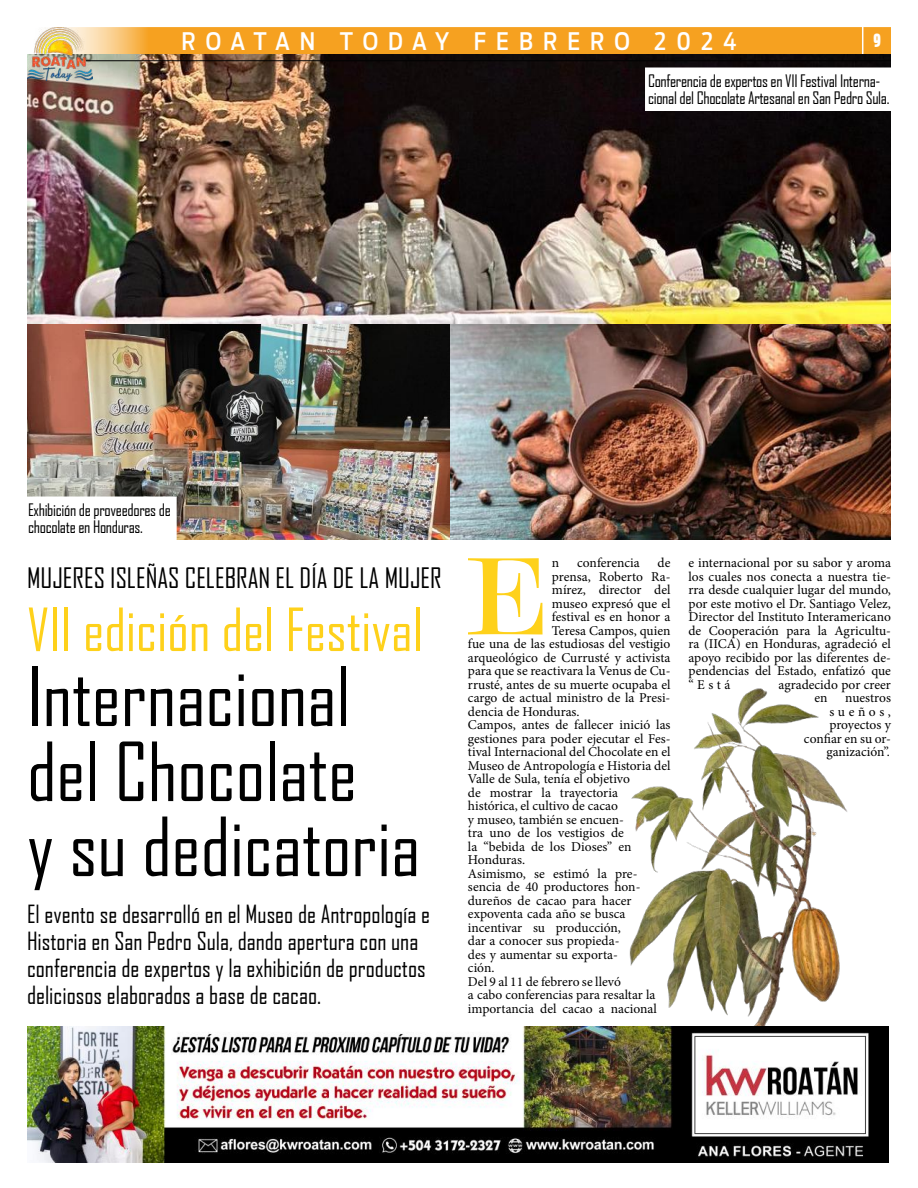
<style>
.page{position:relative;width:918px;height:1188px;background:#fff}
.page>*{position:absolute;margin:0;border:0;box-sizing:border-box;transform-origin:0 0}
.t1{font:113.7px "Modern 20 BT Roman B";color:#fed11b}
.t2{font:78px/75px "Agency FB";color:#000}
.t3{font:57px "Agency FB";color:#fed11b}
.t4{font:27px "Agency FB";color:#000}
.t5{font:24px/27px "Agency FB";color:#000}
.t6{font:500 condensed 24px "Ford Antenna";letter-spacing:.415em;color:#fff}
.t7{font:18px "Ford Antenna Black Cmp";color:#fff}
.t8{font:16.5px/16.5px "Agency FB";letter-spacing:-.02em;color:#000}
.t9{font:13.5px/13.5px "Minion Pro";color:#000;text-align:justify}
</style>
<div class="page">
<img style="left:27px;top:54px;width:864px;height:270px">
<div style="left:27px;top:27px;width:864px;height:27px;background:#f6a120"></div>
<svg style="left:862px;top:27px;width:1px;height:27px"></svg>
<hr style="left:86px;top:60px;width:805px;height:1px;background:#010202">
<img style="left:27px;top:27px;width:65px;height:54px">
<div style="left:647px;top:69px;width:244px;height:41px;background:#fff"></div>
<img style="left:27px;top:324px;width:423px;height:216px">
<img style="left:450px;top:324px;width:441px;height:216px">
<img style="left:27px;top:1027px;width:861px;height:135px">
<img style="left:629px;top:688px;width:219px;height:338px">
<div style="left:27px;top:498px;width:148px;height:40px;background:#fff"></div>
<div style="left:25px;top:496px;width:152px;height:44px;border:3px solid #fff"></div>
<h3 class="t6" style="left:182px;top:20px;width:556px">ROATAN TODAY FEBRERO 2024</h3>
<h3 class="t7" style="left:873px;top:25px;width:9px">9</h3>
<p class="t8" style="left:648px;top:73px;width:243px">Conferencia de expertos en VII Festival Interna&shy;cional del Chocolate Artesanal en San Pedro Sula.</p>
<p class="t8" style="left:28px;top:502px;width:144px">Exhibición de proveedores de chocolate en Honduras.</p>
<h3 class="t4" style="left:27px;top:561px;width:416px">MUJERES ISLEÑAS CELEBRAN EL DÍA DE LA MUJER</h3>
<h1 class="t1" style="left:466px;top:527px;width:88px">E</h1>
<p class="t9" style="left:552px;top:556px;width:9px">n</p>
<p class="t9" style="left:577px;top:556px;width:64px">conferencia</p>
<p class="t9" style="left:658px;top:556px;width:14px">de</p>
<p class="t9" style="left:552px;top:570px;width:120px">prensa, Roberto Ra-</p>
<p class="t9" style="left:552px;top:583px;width:120px">mírez, director del</p>
<p class="t9" style="left:552px;top:597px;width:120px">museo expresó que el</p>
<p class="t9" style="left:552px;top:610px;width:120px">festival es en honor a</p>
<p class="t9" style="left:552px;top:624px;width:120px">Teresa Campos, quien</p>
<p class="t9" style="left:468px;top:637px;width:204px">fue una de las estudiosas del vestigio</p>
<p class="t9" style="left:468px;top:651px;width:204px">arqueológico de Currusté y activista</p>
<p class="t9" style="left:468px;top:664px;width:204px">para que se reactivara la Venus de Cu-</p>
<p class="t9" style="left:468px;top:678px;width:204px">rrusté, antes de su muerte ocupaba el</p>
<p class="t9" style="left:468px;top:691px;width:204px">cargo de actual ministro de la Presi-</p>
<p class="t9" style="left:468px;top:705px;width:113px">dencia de Honduras.</p>
<p class="t9" style="left:468px;top:718px;width:204px">Campos, antes de fallecer inició las</p>
<p class="t9" style="left:468px;top:732px;width:204px">gestiones para poder ejecutar el Fes-</p>
<p class="t9" style="left:468px;top:745px;width:204px">tival Internacional del Chocolate en el</p>
<p class="t9" style="left:468px;top:759px;width:204px">Museo de Antropología e Historia del</p>
<p class="t9" style="left:468px;top:772px;width:163px">Valle de Sula, tenía el objetivo</p>
<p class="t9" style="left:468px;top:786px;width:152px">de mostrar la trayectoria</p>
<p class="t9" style="left:468px;top:799px;width:151px">histórica, el cultivo de cacao</p>
<p class="t9" style="left:468px;top:813px;width:158px">y museo, también se encuen-</p>
<p class="t9" style="left:468px;top:826px;width:158px">tra uno de los vestigios de</p>
<p class="t9" style="left:468px;top:840px;width:165px">la “bebida de los Dioses” en</p>
<p class="t9" style="left:468px;top:853px;width:59px">Honduras.</p>
<p class="t9" style="left:468px;top:867px;width:171px">Asimismo, se estimó la pre-</p>
<p class="t9" style="left:468px;top:880px;width:174px">sencia de 40 productores hon-</p>
<p class="t9" style="left:468px;top:894px;width:165px">dureños de cacao para hacer</p>
<p class="t9" style="left:468px;top:907px;width:159px">expoventa cada año se busca</p>
<p class="t9" style="left:468px;top:921px;width:155px">incentivar su producción,</p>
<p class="t9" style="left:468px;top:934px;width:153px">dar a conocer sus propieda-</p>
<p class="t9" style="left:468px;top:948px;width:151px">des y aumentar su exporta-</p>
<p class="t9" style="left:468px;top:961px;width:28px">ción.</p>
<p class="t9" style="left:468px;top:975px;width:155px">Del 9 al 11 de febrero se llevó</p>
<p class="t9" style="left:468px;top:988px;width:189px">a cabo conferencias para resaltar la</p>
<p class="t9" style="left:468px;top:1002px;width:190px">importancia del cacao a nacional</p>
<h3 class="t3" style="left:27px;top:595px;width:397px">VII edición del Festival</h3>
<h2 class="t2" style="left:27px;top:658px;width:395px">Internacional del Chocolate<br>y su dedicatoria</h2>
<h3 class="t5" style="left:27px;top:900px;width:405px">El evento se desarrolló en el Museo de Antropología e Historia en San Pedro Sula, dando apertura con una conferencia de expertos y la exhibición de productos deliciosos elaborados a base de cacao.</h3>
<p class="t9" style="left:688px;top:556px;width:204px">e internacional por su sabor y aroma los cuales nos conecta a nuestra tie&shy;rra desde cualquier lugar del mundo, por este motivo el Dr. Santiago Velez, Director del Instituto Interamericano de Cooperación para la Agricultu&shy;ra (IICA) en Honduras, agradeció el apoyo recibido por las diferentes de&shy;pendencias del Estado, enfatizó que “Está</p>
<p class="t9" style="left:814px;top:678px;width:78px;text-indent:-36px">agradecido por creer en</p>
<p class="t9" style="left:804px;top:691px;width:89px;text-align:right">nuestros sueños, proyectos y confiar en su or&shy;ganización”.</p>
</div>
